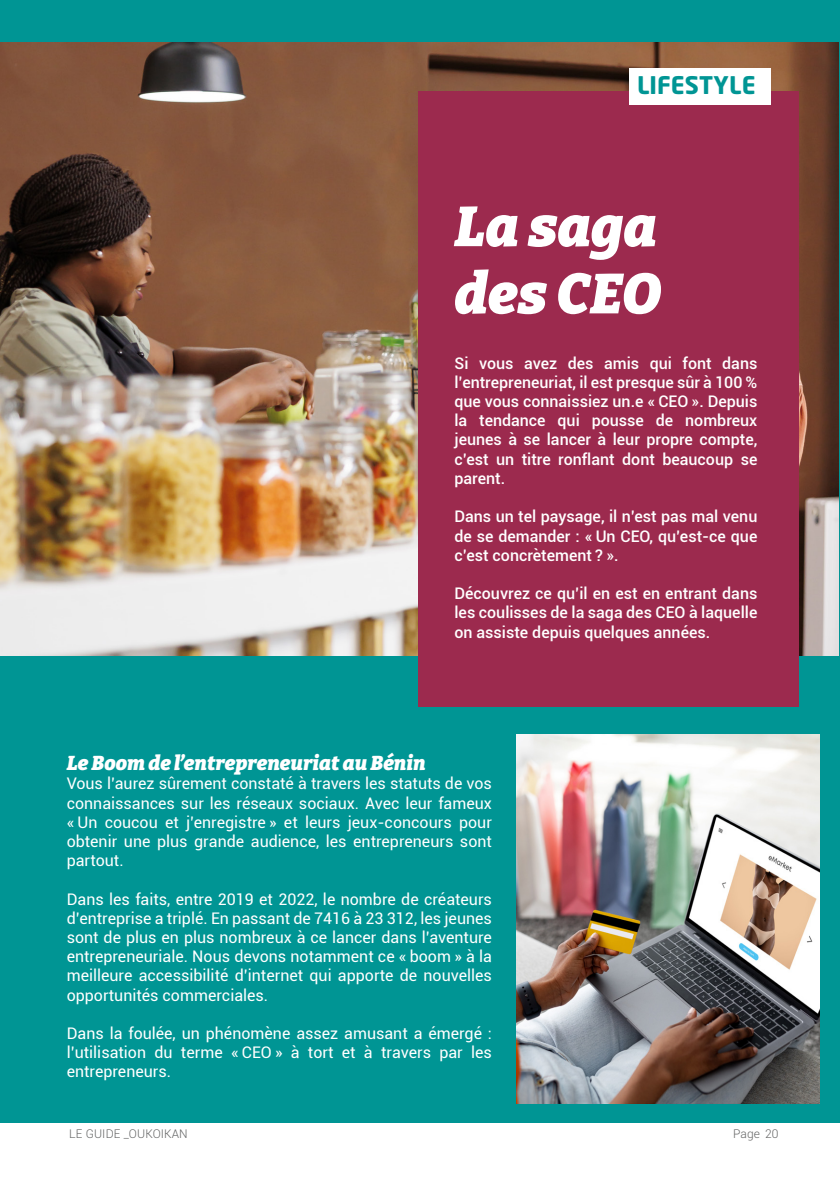
<style>
.page{position:relative;width:840px;height:1191px;background:#fff}
.page>*{position:absolute;margin:0;border:0;box-sizing:border-box;transform-origin:0 0}
.t1{font:italic 900 56px "Bitter";color:#fff}
.t2{font:700 24px "Neo Tech";color:#009594}
.t3{font:italic 900 20px "Bitter";color:#fff}
.Style_de_paragraphe_1{font:16px/19.2px "Roboto";color:#fff;text-align:justify}
.t4{font:500 16px/19.2px "Roboto";color:#fff;text-align:justify}
.t5{font:300 12px "Roboto";letter-spacing:.01em;color:#636464}
</style>
<div class="page">
<div style="left:0;top:0;width:839px;height:1123px;background:#009594"></div>
<img style="left:0;top:43px;width:838px;height:612px">
<div style="left:418px;top:91px;width:380px;height:615px;background:#9c2a4e"></div>
<div style="left:628px;top:68px;width:142px;height:37px;background:#fff"></div>
<img style="left:516px;top:734px;width:302px;height:369px">
<p class="t2" style="left:636px;top:75px;width:120px">LIFESTYLE</p>
<p class="t1" style="left:454px;top:191px;width:204px">La saga</p>
<p class="t1" style="left:454px;top:258px;width:208px">des CEO</p>
<p class="t4" style="left:454px;top:353px;width:304px">Si vous avez des amis qui font dans l’entrepreneuriat, il est presque sûr à 100 % que vous connaissiez un.e « CEO ». Depuis la tendance qui pousse de nombreux jeunes à se lancer à leur propre compte, c’est un titre ronflant dont beaucoup se parent.</p>
<p class="t4" style="left:454px;top:506px;width:304px">Dans un tel paysage, il n’est pas mal venu de se demander : « Un CEO, qu’est-ce que c’est concrètement ? ».</p>
<p class="t4" style="left:454px;top:583px;width:304px">Découvrez ce qu’il en est en entrant dans les coulisses de la saga des CEO à laquelle on assiste depuis quelques années.</p>
<p class="t3" style="left:67px;top:750px;width:360px">Le Boom de l’entrepreneuriat au Bénin</p>
<p class="Style_de_paragraphe_1" style="left:67px;top:773px;width:426px">Vous l’aurez sûrement constaté à travers les statuts de vos connaissances sur les réseaux sociaux. Avec leur fameux « Un coucou et j’enregistre » et leurs jeux-concours pour obtenir une plus grande audience, les entrepreneurs sont partout.</p>
<p class="Style_de_paragraphe_1" style="left:67px;top:888px;width:426px">Dans les faits, entre 2019 et 2022, le nombre de créateurs d’entreprise a triplé. En passant de 7416 à 23 312, les jeunes sont de plus en plus nombreux à ce lancer dans l’aventure entrepreneuriale. Nous devons notamment ce « boom » à la meilleure accessibilité d’internet qui apporte de nouvelles opportunités commerciales.</p>
<p class="Style_de_paragraphe_1" style="left:67px;top:1023px;width:426px">Dans la foulée, un phénomène assez amusant a émergé : l’utilisation du terme « CEO » à tort et à travers par les entrepreneurs.</p>
<p class="t5" style="left:69px;top:1125px;width:120px">LE GUIDE _OUKOIKAN</p>
<p class="t5" style="left:732px;top:1125px;width:47px">Page 20</p>
</div>
